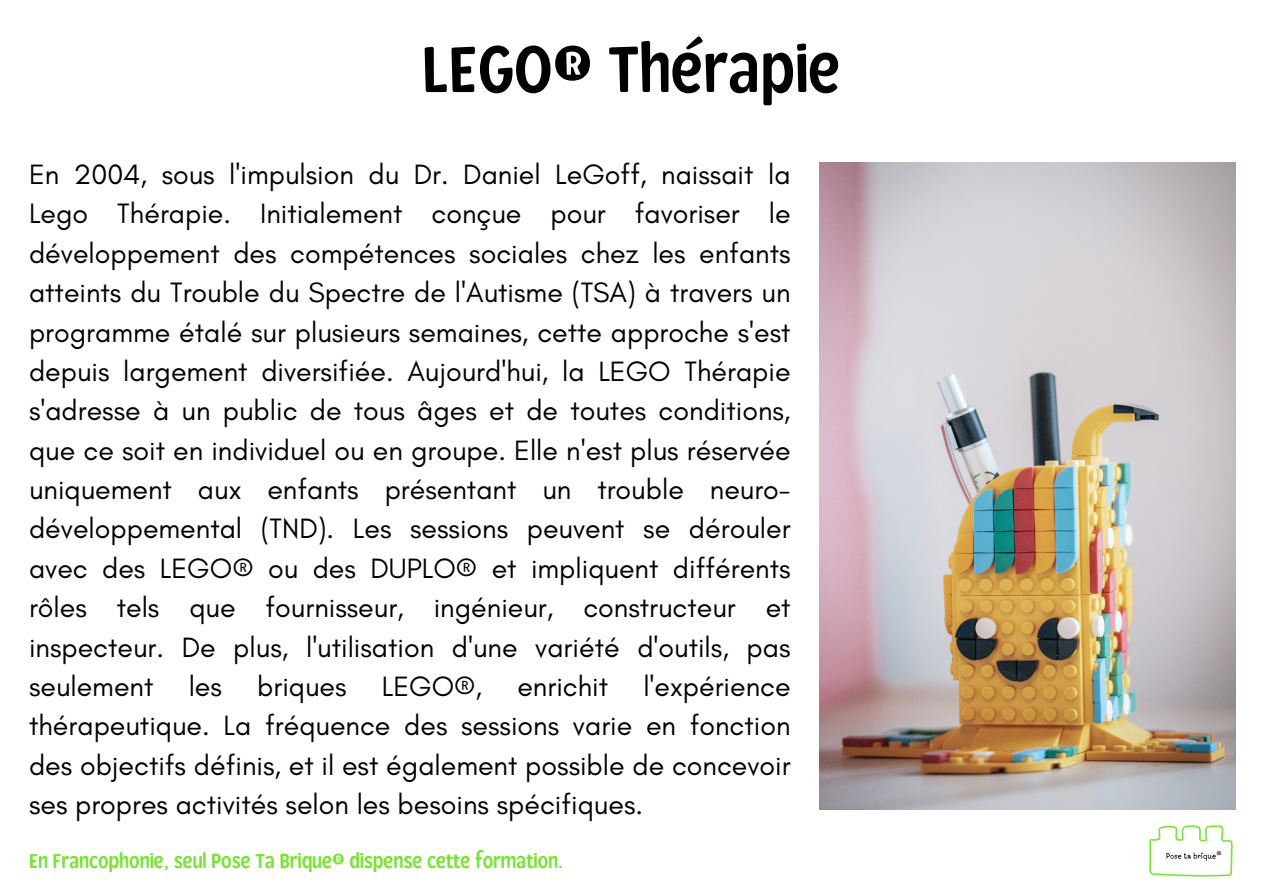
<style>
.page{position:relative;width:1263px;height:893px;background:#fff}
.page>*{position:absolute;margin:0;border:0;box-sizing:border-box;transform-origin:0 0}
.t1{font:78px "Loyola Round Pro";color:#000}
.t2{font:28.5px/39.4px "Glacial Indifference";color:#000;text-align:justify}
.t3{font:24.15px "Loyola Round Pro";color:#7ae236}
</style>
<div class="page">
<img style="left:820px;top:163px;width:415px;height:646px">
<img style="left:1149px;top:825px;width:84px;height:52px">
<p class="t1" style="left:423px;top:34px;width:419px">LEGO® Thérapie</p>
<h1 class="t2" style="left:29px;top:154px;width:763px">En 2004, sous l'impulsion du Dr. Daniel LeGoff, naissait la Lego Thérapie. Initialement conçue pour favoriser le développement des compétences sociales chez les enfants atteints du Trouble du Spectre de l'Autisme (TSA) à travers un programme étalé sur plusieurs semaines, cette approche s'est depuis largement diversifiée. Aujourd'hui, la LEGO Thérapie s'adresse à un public de tous âges et de toutes conditions, que ce soit en individuel ou en groupe. Elle n'est plus réservée uniquement aux enfants présentant un trouble neuro&shy;développemental (TND). Les sessions peuvent se dérouler avec des LEGO® ou des DUPLO® et impliquent différents rôles tels que fournisseur, ingénieur, constructeur et inspecteur. De plus, l'utilisation d'une variété d'outils, pas seulement les briques LEGO®, enrichit l'expérience thérapeutique. La fréquence des sessions varie en fonction des objectifs définis, et il est également possible de concevoir ses propres activités selon les besoins spécifiques.</h1>
<p class="t3" style="left:29px;top:849px;width:536px">En Francophonie, seul Pose Ta Brique® dispense cette formation.</p>
</div>
